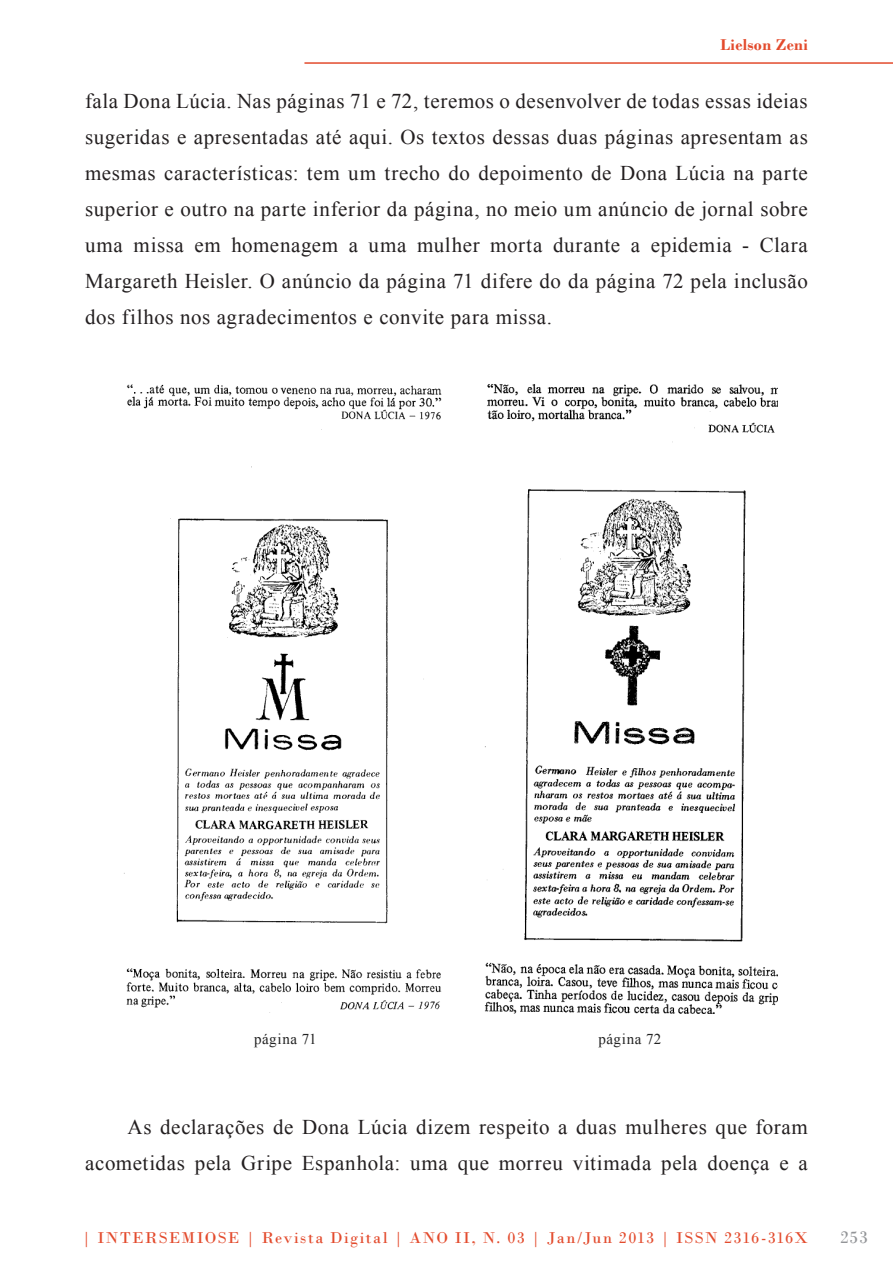
<style>
.page{position:relative;width:893px;height:1263px;background:#fff}
.page>*{position:absolute;margin:0;border:0;box-sizing:border-box;transform-origin:0 0}
.Corpo_REV{font:21px/36px "Times New Roman";letter-spacing:.03em;color:#231f20;text-align:justify}
.t1{font:18px "Bodoni";color:#939598}
.t2{font:16.5px "Bodoni";letter-spacing:.08em;color:#e34b2d}
.t3{font:700 16.5px "Bodoni";letter-spacing:.02em;color:#e34b2d}
.t4{font:15px "Times New Roman";letter-spacing:.035em;color:#222}
</style>
<div class="page">
<hr style="left:304px;top:62px;width:589px;height:2px;background:#e34b2d">
<img style="left:124px;top:384px;width:318px;height:629px">
<img style="left:484px;top:384px;width:294px;height:630px">
<p class="t3" style="left:720px;top:35px;width:89px">Lielson Zeni</p>
<p class="Corpo_REV" style="left:85px;top:83px;width:724px">fala Dona Lúcia. Nas páginas 71 e 72, teremos o desenvolver de todas essas ideias sugeridas e apresentadas até aqui. Os textos dessas duas páginas apresentam as mesmas características: tem um trecho do depoimento de Dona Lúcia na parte superior e outro na parte inferior da página, no meio um anúncio de jornal sobre uma missa em homenagem a uma mulher morta durante a epidemia - Clara Margareth Heisler. O anúncio da página 71 difere do da página 72 pela inclusão dos filhos nos agradecimentos e convite para missa.</p>
<p class="t4" style="left:254px;top:1029px;width:64px">página 71</p>
<p class="t4" style="left:598px;top:1029px;width:64px">página 72</p>
<p class="Corpo_REV" style="left:85px;top:1109px;width:724px;text-align:right">As declarações de Dona Lúcia dizem respeito a duas mulheres que foram acometidas pela Gripe Espanhola: uma que morreu vitimada pela doença e a</p>
<p class="t2" style="left:82px;top:1228px;width:727px">| INTERSEMIOSE | Revista Digital | ANO II, N. 03 | Jan/Jun 2013 | ISSN 2316-316X</p>
<p class="t1" style="left:840px;top:1227px;width:29px">253</p>
</div>
